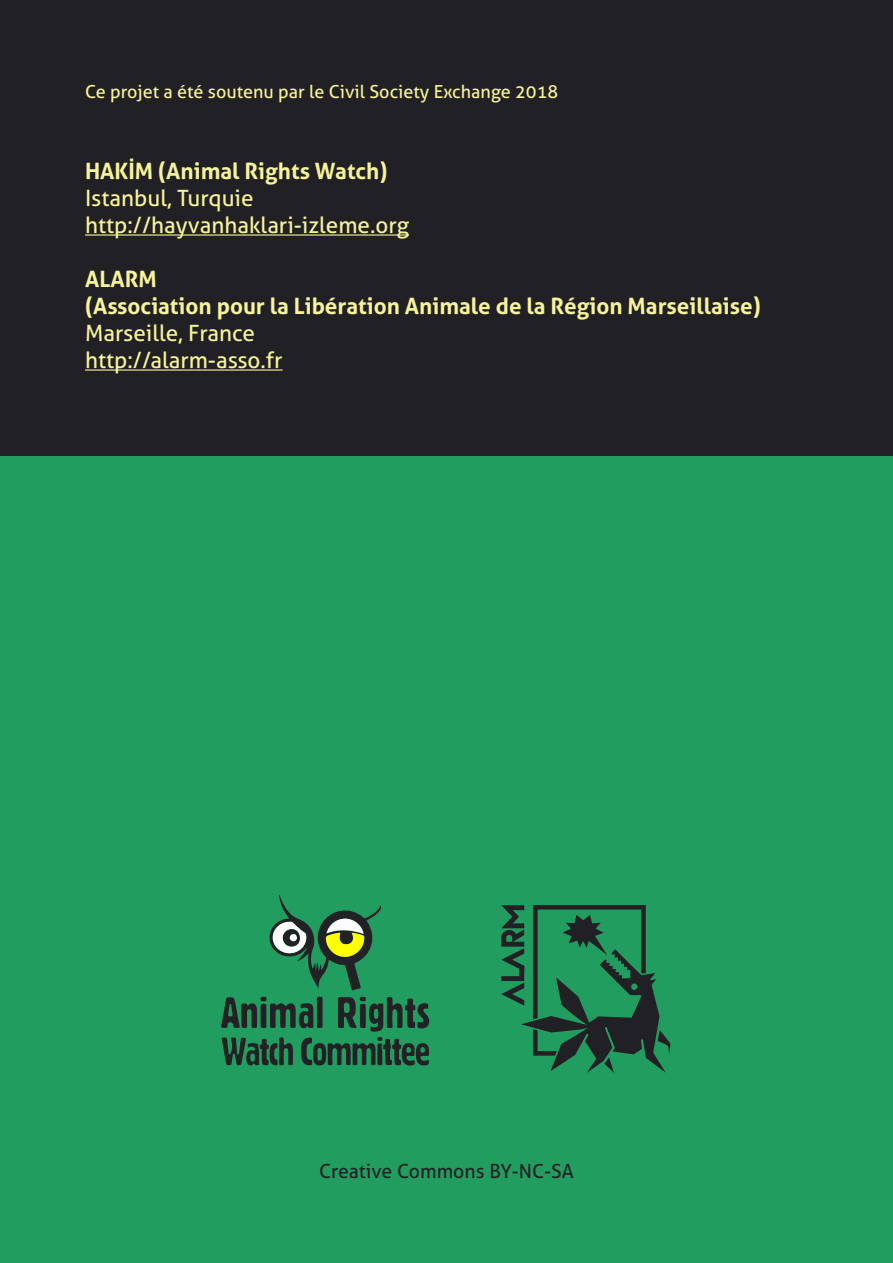
<style>
.page{position:relative;width:893px;height:1263px;background:#fff}
.page>*{position:absolute;margin:0;border:0;box-sizing:border-box;transform-origin:0 0}
.t1{font:700 22.5px/27px "Aller";color:#f7f39a}
.t2{font:22.5px/27px "Aller";color:#f7f39a}
.t3{font:19.5px "Aller";color:#212125}
.t4{font:18px "Aller";color:#f7f39a}
</style>
<div class="page">
<div style="left:0;top:455px;width:893px;height:808px;background:#219d60"></div>
<div style="left:0;top:0;width:893px;height:455px;background:#212125"></div>
<hr style="left:85px;top:234px;width:324px;height:2px;background:#f7f39a">
<hr style="left:85px;top:369px;width:198px;height:2px;background:#f7f39a">
<svg style="left:221px;top:997px;width:209px;height:69px"></svg>
<svg style="left:269px;top:894px;width:112px;height:96px"></svg>
<div style="left:290px;top:934px;width:7px;height:7px;background:#fcfcfc;border-radius:50%"></div>
<svg style="left:501px;top:905px;width:170px;height:168px"></svg>
<p class="t4" style="left:85px;top:81px;width:475px">Ce projet a été soutenu par le Civil Society Exchange 2018</p>
<p class="t1" style="left:85px;top:158px;width:304px">HAKİM (Animal Rights Watch)</p>
<p class="t2" style="left:85px;top:185px;width:326px">Istanbul, Turquie http://hayvanhaklari-izleme.org</p>
<p class="t1" style="left:85px;top:266px;width:15px">ALAR</p>
<p class="t1" style="left:85px;top:266px;width:677px;text-indent:53px">M<br>(Association pour la Libération Animale de la Région Marseillaise)</p>
<p class="t2" style="left:85px;top:320px;width:199px">Marseille, France http://alarm-asso.fr</p>
<p class="t3" style="left:319px;top:1159px;width:256px">Creative Commons BY-NC-SA</p>
</div>
